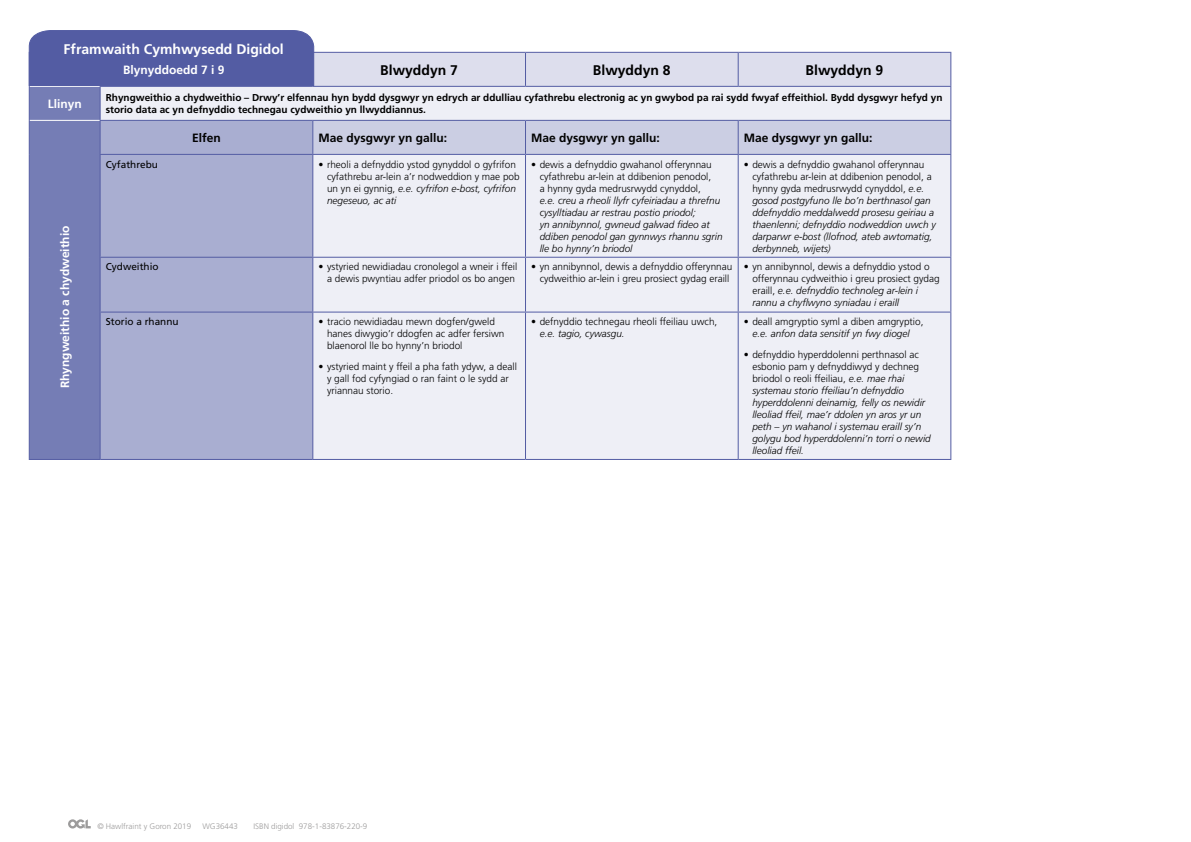
<style>
.page{position:relative;width:1191px;height:842px;background:#fff}
.page>*{position:absolute;margin:0;border:0;box-sizing:border-box;transform-origin:0 0}
.Centre_14pt{font:700 14px "Frutiger LT Std";color:#000}
.heading_bold_14pt{font:700 14px "Frutiger LT Std";color:#fff}
.Heading_12pt{font:700 12px "Frutiger LT Std";color:#000}
.Centre_12pt{font:700 12px "Frutiger LT Std";color:#fff}
.heading_bold_14pt-2{font:700 12px "Frutiger LT Std";color:#fff}
.Centre_12pt-2{font:700 12px "Frutiger LT Std";color:#000}
.t1{font:italic 300 10px/12px "Frutiger LT Std";color:#000}
.t2{font:300 10px/12px "Frutiger LT Std";color:#000}
.Text_10_pt{font:700 10px/12px "Frutiger LT Std";color:#000}
.Text_10_pt-2{font:10px "Frutiger LT Std";color:#000}
.t3{font:300 8px "Frutiger LT Std";color:#9c9b9b}
.s1{font-style:italic}
.s2{font-style:normal}
</style>
<div class="page">
<svg style="left:68px;top:819px;width:23px;height:9px"></svg>
<hr style="left:29px;top:459px;width:71px;height:1px;background:#535ca3">
<hr style="left:100px;top:459px;width:213px;height:1px;background:#535ca3">
<hr style="left:313px;top:459px;width:212px;height:1px;background:#535ca3">
<hr style="left:525px;top:459px;width:213px;height:1px;background:#535ca3">
<hr style="left:738px;top:459px;width:213px;height:1px;background:#535ca3">
<svg style="left:28px;top:30px;width:923px;height:429px;background:#ced1e5"></svg>
<h1 class="heading_bold_14pt" style="left:64px;top:41px;width:222px">Fframwaith Cymhwysedd Digidol</h1>
<h1 class="heading_bold_14pt-2" style="left:123px;top:63px;width:103px">Blynyddoedd 7 i 9</h1>
<p class="Centre_14pt" style="left:380px;top:61px;width:79px">Blwyddyn 7</p>
<p class="Centre_14pt" style="left:593px;top:61px;width:79px">Blwyddyn 8</p>
<p class="Centre_14pt" style="left:805px;top:61px;width:79px">Blwyddyn 9</p>
<p class="Centre_12pt" style="left:48px;top:97px;width:36px">Llinyn</p>
<p class="Text_10_pt" style="left:106px;top:92px;width:838px">Rhyngweithio a chydweithio – Drwy’r elfennau hyn bydd dysgwyr yn edrych ar ddulliau cyfathrebu electronig ac yn gwybod pa rai sydd fwyaf effeithiol. Bydd dysgwyr hefyd yn storio data ac yn defnyddio technegau cydweithio yn llwyddiannus.</p>
<p class="Centre_12pt-2" style="left:192px;top:131px;width:30px">Elfen</p>
<p class="Heading_12pt" style="left:318px;top:131px;width:130px">Mae dysgwyr yn gallu:</p>
<p class="Heading_12pt" style="left:531px;top:131px;width:130px">Mae dysgwyr yn gallu:</p>
<p class="Heading_12pt" style="left:744px;top:131px;width:130px">Mae dysgwyr yn gallu:</p>
<p class="Centre_12pt" style="left:58px;top:388px;width:164px;rotate:-90deg">Rhyngweithio a chydweithio</p>
<p class="Text_10_pt-2" style="left:106px;top:158px;width:54px">Cyfathrebu</p>
<p class="t2" style="left:327px;top:158px;width:194px;text-indent:-9px">• rheoli a defnyddio ystod gynyddol o gyfrifon cyfathrebu ar-lein a’r nodweddion y mae pob un yn ei gynnig, <span class="s1">e.e. cyfrifon e-bost, cyfrifon negeseuo, ac ati</span></p>
<p class="t1" style="left:539px;top:158px;width:184px;text-indent:-9px"><span class="s2">• dewis a defnyddio gwahanol offerynnau cyfathrebu ar-lein at ddibenion penodol,<br>a hynny gyda medrusrwydd cynyddol,<br></span>e.e. creu a rheoli llyfr cyfeiriadau a threfnu cysylltiadau ar restrau postio priodol;<br>yn annibynnol, gwneud galwad fideo at ddiben penodol gan gynnwys rhannu sgrin lle bo hynny’n briodol</p>
<p class="t1" style="left:752px;top:158px;width:185px;text-indent:-9px"><span class="s2">• dewis a defnyddio gwahanol offerynnau cyfathrebu ar-lein at ddibenion penodol, a hynny gyda medrusrwydd cynyddol,</span> e.e. gosod postgyfuno lle bo’n berthnasol gan ddefnyddio meddalwedd prosesu geiriau a thaenlenni; defnyddio nodweddion uwch y darparwr e-bost (llofnod, ateb awtomatig, derbynneb, wijets)</p>
<p class="Text_10_pt-2" style="left:106px;top:261px;width:54px">Cydweithio</p>
<p class="t2" style="left:318px;top:261px;width:200px;text-align:right">• ystyried newidiadau cronolegol a wneir i ffeil a dewis pwyntiau adfer priodol os bo angen</p>
<p class="t2" style="left:531px;top:261px;width:203px;text-align:center">• yn annibynnol, dewis a defnyddio offerynnau cydweithio ar-lein i greu prosiect gydag eraill</p>
<p class="t2" style="left:752px;top:261px;width:189px;text-indent:-9px">• yn annibynnol, dewis a defnyddio ystod o offerynnau cydweithio i greu prosiect gydag eraill, <span class="s1">e.e. defnyddio technoleg ar-lein i rannu a chyflwyno syniadau i eraill</span></p>
<p class="Text_10_pt-2" style="left:106px;top:316px;width:74px">Storio a rhannu</p>
<p class="t2" style="left:327px;top:316px;width:179px;text-indent:-9px">• tracio newidiadau mewn dogfen/gweld hanes diwygio’r ddogfen ac adfer fersiwn blaenorol lle bo hynny’n briodol</p>
<p class="t2" style="left:327px;top:360px;width:191px;text-indent:-9px">• ystyried maint y ffeil a pha fath ydyw, a deall y gall fod cyfyngiad o ran faint o le sydd ar yriannau storio.</p>
<p class="t2" style="left:539px;top:316px;width:179px;text-indent:-9px">• defnyddio technegau rheoli ffeiliau uwch, <span class="s1">e.e. tagio, cywasgu.</span></p>
<p class="t2" style="left:744px;top:316px;width:181px;text-align:center">• deall amgryptio syml a diben amgryptio, <span class="s1">e.e. anfon data sensitif yn fwy diogel</span></p>
<p class="t1" style="left:752px;top:348px;width:180px;text-indent:-9px"><span class="s2">• defnyddio hyperddolenni perthnasol ac esbonio pam y defnyddiwyd y dechneg briodol o reoli ffeiliau,</span> e.e. mae rhai systemau storio ffeiliau’n defnyddio hyperddolenni deinamig, felly os newidir lleoliad ffeil, mae’r ddolen yn aros yr un peth – yn wahanol i systemau eraill sy’n golygu bod hyperddolenni’n torri o newid lleoliad ffeil.</p>
<p class="t3" style="left:97px;top:821px;width:95px">© Hawlfraint y Goron 2019</p>
<p class="t3" style="left:202px;top:821px;width:37px">WG36443</p>
<p class="t3" style="left:253px;top:821px;width:115px">ISBN digidol 978-1-83876-220-9</p>
</div>
